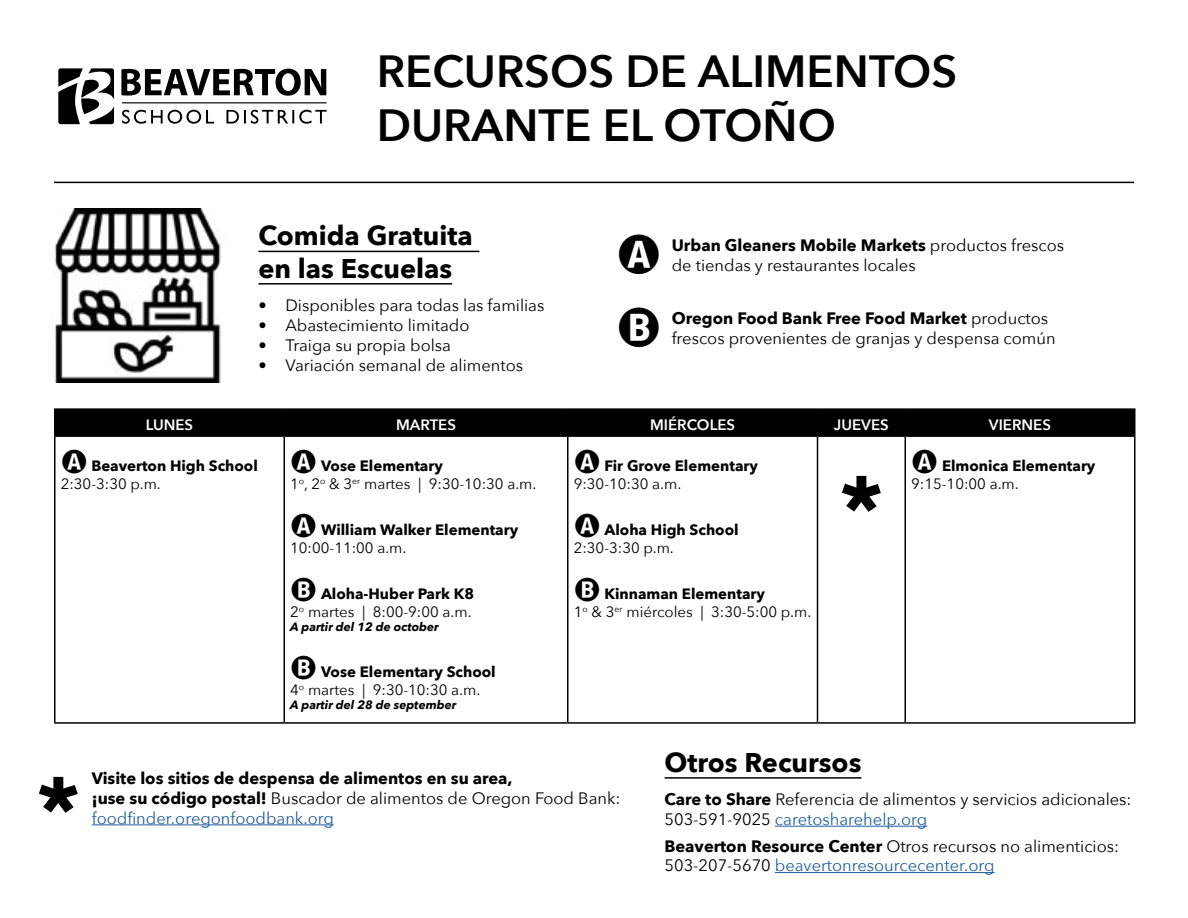
<style>
.page{position:relative;width:1188px;height:918px;background:#fff}
.page>*{position:absolute;margin:0;border:0;box-sizing:border-box;transform-origin:0 0}
.t1{font:700 90px "Avenir Next";color:#000}
.t2{font:600 45px/54px "Avenir Next";color:#000}
.t3{font:45px "Bundesbahn Pi One";color:#000}
.t4{font:700 27px/32.4px "Avenir Next";color:#000}
.t5{font:16.5px/19.8px "Avenir Next";color:#000}
.t6{font:700 16.5px/19.8px "Avenir Next";color:#000}
.t7{font:15px/18px "Avenir Next";color:#000}
.t8{font:700 15px/18px "Avenir Next";color:#000}
.t9{font:600 15px "Avenir Next";color:#fff}
.t10{font:italic 700 12px "Avenir Next";color:#000}
.s1{font-weight:700}
.s2{font-family:"Bundesbahn Pi One";font-weight:400;font-size:27px}
.s3{font-weight:400}
.s4{font-family:"Bundesbahn Pi One";font-size:27px}
.s5{font-weight:400;color:#215e9e}
.s6{color:#215e9e}
</style>
<div class="page">
<svg style="left:58px;top:68px;width:56px;height:56px"></svg>
<svg style="left:122px;top:110px;width:205px;height:14px"></svg>
<hr style="left:122px;top:102px;width:205px;height:1px;background:#000">
<svg style="left:121px;top:69px;width:205px;height:27px"></svg>
<hr style="left:54px;top:437px;width:2px;height:285px;background:#000">
<hr style="left:284px;top:437px;width:1px;height:285px;background:#000">
<hr style="left:567px;top:437px;width:1px;height:285px;background:#000">
<hr style="left:817px;top:437px;width:1px;height:285px;background:#000">
<hr style="left:904px;top:437px;width:2px;height:285px;background:#000">
<hr style="left:1134px;top:437px;width:2px;height:285px;background:#000">
<hr style="left:54px;top:722px;width:230px;height:2px;background:#000">
<hr style="left:284px;top:722px;width:284px;height:2px;background:#000">
<hr style="left:568px;top:722px;width:250px;height:2px;background:#000">
<hr style="left:818px;top:722px;width:87px;height:2px;background:#000">
<hr style="left:905px;top:722px;width:231px;height:2px;background:#000">
<hr style="left:54px;top:408px;width:230px;height:2px;background:#000">
<hr style="left:54px;top:410px;width:2px;height:25px;background:#000">
<hr style="left:284px;top:408px;width:284px;height:2px;background:#000">
<hr style="left:568px;top:408px;width:250px;height:2px;background:#000">
<hr style="left:818px;top:408px;width:87px;height:2px;background:#000">
<div style="left:56px;top:410px;width:1078px;height:25px;background:#000"></div>
<hr style="left:905px;top:408px;width:231px;height:2px;background:#000">
<hr style="left:904px;top:410px;width:2px;height:25px;background:#000">
<hr style="left:1134px;top:410px;width:2px;height:25px;background:#000">
<hr style="left:54px;top:435px;width:230px;height:2px;background:#000">
<hr style="left:284px;top:435px;width:284px;height:2px;background:#000">
<hr style="left:568px;top:435px;width:250px;height:2px;background:#000">
<hr style="left:818px;top:435px;width:87px;height:2px;background:#000">
<hr style="left:905px;top:435px;width:231px;height:2px;background:#000">
<hr style="left:258px;top:251px;width:221px;height:1px;background:#000">
<hr style="left:258px;top:283px;width:194px;height:2px;background:#000">
<hr style="left:54px;top:182px;width:1080px;height:1px;background:#000">
<img style="left:50px;top:208px;width:171px;height:175px">
<hr style="left:665px;top:777px;width:196px;height:2px;background:#000">
<hr style="left:775px;top:826px;width:152px;height:1px;background:#215e9e">
<hr style="left:775px;top:872px;width:220px;height:1px;background:#215e9e">
<hr style="left:92px;top:824px;width:242px;height:1px;background:#215e9e">
<p class="t2" style="left:377px;top:43px;width:582px">RECURSOS DE ALIMENTOS<br>DURANTE EL OTOÑO</p>
<p class="t4" style="left:258px;top:219px;width:216px">Comida Gratuita en las Escuelas</p>
<p class="t5" style="left:258px;top:295px;width:288px">• Disponibles para todas las familias</p>
<p class="t5" style="left:258px;top:315px;width:213px">• Abastecimiento limitado</p>
<p class="t5" style="left:258px;top:334px;width:194px">• Traiga su propia bolsa</p>
<p class="t5" style="left:258px;top:354px;width:266px">• Variación semanal de alimentos</p>
<p class="t3" style="left:617px;top:234px;width:46px">A</p>
<p class="t5" style="left:672px;top:235px;width:394px"><span class="s1">Urban Gleaners Mobile Markets</span> productos frescos de tiendas y restaurantes locales</p>
<p class="t3" style="left:617px;top:308px;width:46px">B</p>
<p class="t5" style="left:672px;top:308px;width:385px"><span class="s1">Oregon Food Bank Free Food Market</span> productos frescos provenientes de granjas y despensa común</p>
<p class="t9" style="left:146px;top:412px;width:49px">LUNES</p>
<p class="t9" style="left:396px;top:412px;width:61px">MARTES</p>
<p class="t9" style="left:650px;top:412px;width:87px">MIÉRCOLES</p>
<p class="t9" style="left:834px;top:412px;width:56px">JUEVES</p>
<p class="t9" style="left:989px;top:412px;width:64px">VIERNES</p>
<p class="t8" style="left:61px;top:456px;width:199px"><span class="s2">A</span> Beaverton High School<br><span class="s3">2:30-3:30 p.m.</span></p>
<p class="t7" style="left:290px;top:456px;width:248px"><span class="s4">A</span> <span class="s1">Vose Elementary<br></span>1<sup>o</sup>, 2<sup>o</sup> &amp; 3<sup>er</sup> martes | 9:30-10:30 a.m.</p>
<p class="t8" style="left:290px;top:520px;width:230px"><span class="s2">A</span> William Walker Elementary<br><span class="s3">10:00-11:00 a.m.</span></p>
<p class="t7" style="left:290px;top:584px;width:185px"><span class="s4">B</span> <span class="s1">Aloha-Huber Park K8<br></span>2<sup>o</sup> martes | 8:00-9:00 a.m.</p>
<p class="t10" style="left:290px;top:617px;width:150px">A partir del 12 de october</p>
<p class="t7" style="left:290px;top:662px;width:207px"><span class="s4">B</span> <span class="s1">Vose Elementary School<br></span>4<sup>o</sup> martes | 9:30-10:30 a.m.</p>
<p class="t10" style="left:290px;top:695px;width:168px">A partir del 28 de september</p>
<p class="t8" style="left:574px;top:456px;width:186px"><span class="s2">A</span> Fir Grove Elementary<br><span class="s3">9:30-10:30 a.m.</span></p>
<p class="t8" style="left:574px;top:520px;width:167px"><span class="s2">A</span> Aloha High School<br><span class="s3">2:30-3:30 p.m.</span></p>
<p class="t7" style="left:574px;top:584px;width:239px"><span class="s4">B</span> <span class="s1">Kinnaman Elementary<br></span>1<sup>o</sup> &amp; 3<sup>er</sup> miércoles | 3:30-5:00 p.m.</p>
<p class="t8" style="left:911px;top:456px;width:186px"><span class="s2">A</span> Elmonica Elementary<br><span class="s3">9:15-10:00 a.m.</span></p>
<p class="t1" style="left:839px;top:430px;width:46px">*</p>
<p class="t1" style="left:36px;top:731px;width:46px">*</p>
<p class="t6" style="left:92px;top:768px;width:530px">Visite los sitios de despensa de alimentos en su area,<br>¡use su código postal! <span class="s3">Buscador de alimentos de Oregon Food Bank: </span><span class="s5">foodfinder.oregonfoodbank.org</span></p>
<p class="t4" style="left:665px;top:746px;width:198px">Otros Recursos</p>
<p class="t5" style="left:665px;top:789px;width:468px"><span class="s1">Care to Share</span> Referencia de alimentos y servicios adicionales:<br>503-591-9025 <span class="s6">caretosharehelp.org</span></p>
<p class="t5" style="left:665px;top:835px;width:456px"><span class="s1">Beaverton Resource Center</span> Otros recursos no alimenticios:<br>503-207-5670 <span class="s6">beavertonresourcecenter.org</span></p>
</div>
